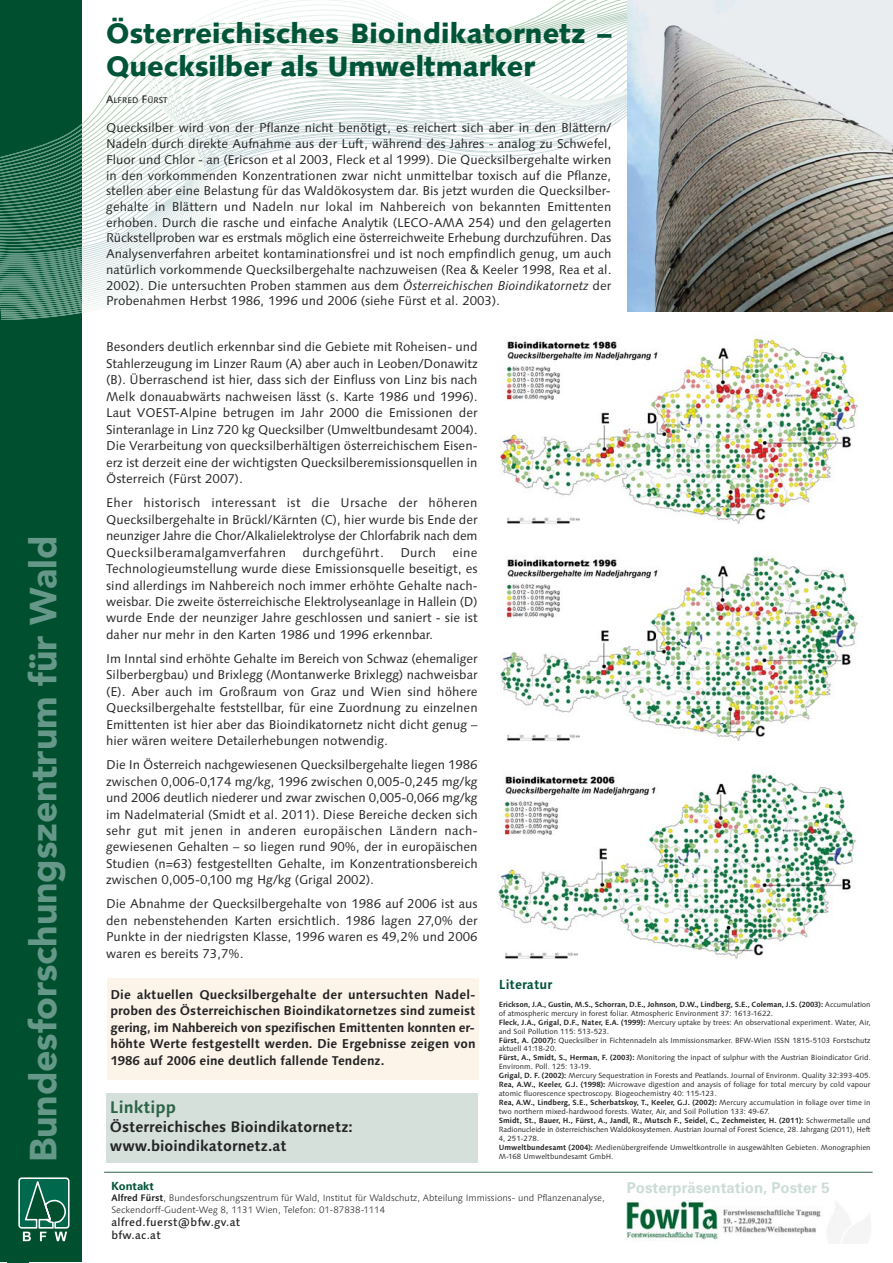
<style>
.page{position:relative;width:893px;height:1263px;background:#fff}
.page>*{position:absolute;margin:0;border:0;box-sizing:border-box;transform-origin:0 0}
.t1{font:900 37.5px "Avenir";letter-spacing:-.005em;color:#659888}
.t2{font:900 28.05px/33.8px "Syntax";letter-spacing:.01em;color:#005438}
.t3{font:700 16.8px "Linotype Syntax Com";color:#2b6447}
.t4{font:700 15px/18.8px "Linotype Syntax Com";color:#252526}
.t5{font:700 15px "Univers";color:#ccdcd6}
.t6{font:700 13.05px "Linotype Syntax Com";color:#005438}
.t7{font:12.75px/16.5px "Linotype Syntax Com";color:#252526;text-align:justify}
.t8{font:700 12.75px/16.5px "Linotype Syntax Com";color:#252526;text-align:justify}
.t9{font:12.75px "Linotype Syntax Com";letter-spacing:.025em;color:#252526}
.t10{font:500 11.25px/13px "Linotype Syntax Com";letter-spacing:.03em;color:#252526}
.t11{font:700 11.25px "Univers";color:#005438}
.t12{font:300 9.3px/11.2px "Linotype Syntax Com";color:#252526}
.t13{font:500 8.1px "Linotype Syntax Com";color:#252526}
.t14{font:7.5px/9px "Linotype Syntax Com";color:#252526}
.s1{font-size:10.8px}
.s2{font-style:italic}
.s3{font-weight:700}
</style>
<div class="page">
<div style="left:0;top:0;width:82px;height:1262px;background:#00502f"></div>
<svg style="left:94px;top:0;width:799px;height:312px"></svg>
<svg style="left:0;top:110px;width:213px;height:210px"></svg>
<svg style="left:18px;top:1177px;width:52px;height:64px"></svg>
<div style="left:107px;top:978px;width:372px;height:101px;background:#fcf4e9"></div>
<div style="left:107px;top:1093px;width:371px;height:70px;background:#d5e0db"></div>
<img style="left:628px;top:0;width:265px;height:311px">
<img style="left:500px;top:333px;width:358px;height:191px">
<img style="left:500px;top:556px;width:358px;height:186px">
<img style="left:498px;top:772px;width:358px;height:187px">
<hr style="left:104px;top:1172px;width:768px;height:1px;background:#2b6447">
<img style="left:627px;top:1201px;width:244px;height:43px">
<h1 class="t1" style="left:28px;top:1162px;width:628px;rotate:-90deg">Bundesforschungszentrum für Wald</h1>
<h2 class="t2" style="left:106px;top:19px;width:507px">Österreichisches Bioindikatornetz –<br>Quecksilber als Umweltmarker</h2>
<p class="t13" style="left:106px;top:97px;width:63px"><span class="s1">A</span>LFRED <span class="s1">F</span>ÜRST</p>
<p class="t7" style="left:106px;top:121px;width:507px;line-height:15.8px">Quecksilber wird von der Pflanze nicht benötigt, es reichert sich aber in den Blättern/ Nadeln durch direkte Aufnahme aus der Luft, während des Jahres - analog zu Schwefel, Fluor und Chlor - an (Ericson et al 2003, Fleck et al 1999). Die Quecksilbergehalte wirken in den vorkommenden Konzentrationen zwar nicht unmittelbar toxisch auf die Pflanze, stellen aber eine Belastung für das Waldökosystem dar. Bis jetzt wurden die Quecksilber&shy;gehalte in Blättern und Nadeln nur lokal im Nahbereich von bekannten Emittenten erhoben. Durch die rasche und einfache Analytik (LECO-AMA 254) und den gelagerten Rückstellproben war es erstmals möglich eine österreichweite Erhebung durchzuführen. Das Analysenverfahren arbeitet kontaminationsfrei und ist noch empfindlich genug, um auch natürlich vorkommende Quecksilbergehalte nachzuweisen (Rea &amp; Keeler 1998, Rea et al.<br>2002). Die untersuchten Proben stammen aus dem <span class="s2">Österreichischen Bioindikatornetz</span> der Probenahmen Herbst 1986, 1996 und 2006 (siehe Fürst et al. 2003).</p>
<p class="t7" style="left:106px;top:340px;width:373px">Besonders deutlich erkennbar sind die Gebiete mit Roheisen- und Stahlerzeugung im Linzer Raum (A) aber auch in Leoben/Donawitz (B). Überraschend ist hier, dass sich der Einfluss von Linz bis nach Melk donauabwärts nachweisen lässt (s. Karte 1986 und 1996).<br>Laut VOEST-Alpine betrugen im Jahr 2000 die Emissionen der Sinteranlage in Linz 720 kg Quecksilber (Umweltbundesamt 2004).<br>Die Verarbeitung von quecksilberhältigen österreichischem Eisen&shy;erz ist derzeit eine der wichtigsten Quecksilberemissionsquellen in Österreich (Fürst 2007).</p>
<p class="t7" style="left:106px;top:496px;width:373px">Eher historisch interessant ist die Ursache der höheren Queck silbergehalte in Brückl/Kärnten (C), hier wurde bis Ende der neunziger Jahre die Chor/Alkalielektrolyse der Chlorfabrik nach dem Quecksilberamalgamverfahren</p>
<p class="t9" style="left:302px;top:547px;width:83px">durchgeführt.</p>
<p class="t7" style="left:400px;top:545px;width:37px">Durch</p>
<p class="t7" style="left:106px;top:545px;width:373px;text-indent:346px">eine Technologieumstellung wurde diese Emissionsquelle beseitigt, es sind allerdings im Nahbereich noch immer erhöhte Gehalte nach&shy;weisbar. Die zweite österreichische Elektrolyseanlage in Hallein (D) wurde Ende der neunziger Jahre geschlossen und saniert - sie ist daher nur mehr in den Karten 1986 und 1996 erkennbar.</p>
<p class="t7" style="left:106px;top:652px;width:373px">Im Inntal sind erhöhte Gehalte im Bereich von Schwaz (ehe maliger Silberbergbau) und Brixlegg (Montanwerke Brixlegg) nachweisbar (E). Aber auch im Großraum von Graz und Wien sind höhere Quecksilbergehalte feststellbar, für eine Zuordnung zu einzelnen Emittenten ist hier aber das Bioindikatornetz nicht dicht genug – hier wären weitere Detailerhebungen notwendig.</p>
<p class="t7" style="left:106px;top:758px;width:373px">Die In Österreich nachgewiesenen Quecksilbergehalte liegen 1986 zwischen 0,006-0,174 mg/kg, 1996 zwischen 0,005-0,245 mg/kg und 2006 deutlich niederer und zwar zwischen 0,005-0,066 mg/kg im Nadelmaterial (Smidt et al. 2011). Diese Bereiche decken sich sehr gut mit jenen in anderen europäischen Ländern nach - gewiesenen Gehalten – so liegen rund 90%, der in europäischen Studien (n=63) festgestellten Gehalte, im Konzentrationsbereich zwischen 0,005-0,100 mg Hg/kg (Grigal 2002).</p>
<p class="t7" style="left:106px;top:897px;width:373px">Die Abnahme der Quecksilbergehalte von 1986 auf 2006 ist aus den nebenstehenden Karten ersichtlich. 1986 lagen 27,0% der Punkte in der niedrigsten Klasse, 1996 waren es 49,2% und 2006 waren es bereits 73,7%.</p>
<p class="t8" style="left:110px;top:987px;width:367px">Die aktuellen Quecksilbergehalte der untersuchten Nadel - proben des Österreichischen Bioindikatornetzes sind zumeist gering, im Nahbereich von spezifischen Emittenten konnten er&shy;höhte Werte festgestellt werden. Die Ergebnisse zeigen von 1986 auf 2006 eine deutlich fallende Tendenz.</p>
<h3 class="t3" style="left:110px;top:1101px;width:68px">Linktipp</h3>
<p class="t4" style="left:110px;top:1119px;width:244px">Österreichisches Bioindikatornetz: www.bioindikatornetz.at</p>
<p class="t6" style="left:499px;top:979px;width:55px">Literatur</p>
<p class="t14" style="left:499px;top:1000px;width:373px"><span class="s3">Erickson, J.A., Gustin, M.S., Schorran, D.E., Johnson, D.W., Lindberg, S.E., Coleman, J.S. (2003):</span> Accumulation of atmospheric mercury in forest foliar. Atmospheric Environment 37: 1613-1622.<br><span class="s3">Fleck, J.A., Grigal, D.F., Nater, E.A. (1999):</span> Mercury uptake by trees: An observational experiment. Water, Air, and Soil Pollution 115: 513-523.<br><span class="s3">Fürst, A. (2007):</span> Quecksilber in Fichtennadeln als Immissionsmarker. BFW-Wien ISSN 1815-5103 Forstschutz aktuell 41:18-20.<br><span class="s3">Fürst, A., Smidt, S., Herman, F. (2003):</span> Monitoring the inpact of sulphur with the Austrian Bioindicator Grid.<br>Environm. Poll. 125: 13-19.<br><span class="s3">Grigal, D. F. (2002):</span> Mercury Sequestration in Forests and Peatlands. Journal of Environm. Quality 32:393-405.<br><span class="s3">Rea, A.W., Keeler, G.J. (1998):</span> Microwave digestion and anaysis of foliage for total mercury by cold vapour atomic fluorescence spectroscopy. Biogeochemistry 40: 115-123.<br><span class="s3">Rea, A.W., Lindberg, S.E., Scherbatskoy, T., Keeler, G.J. (2002):</span> Mercury accumulation in foliage over time in two northern mixed-hardwood forests. Water, Air, and Soil Pollution 133: 49-67.<br><span class="s3">Smidt, St., Bauer, H., Fürst, A., Jandl, R., Mutsch F., Seidel, C., Zechmeister, H. (2011):</span> Schwermetalle und Radionucleide in österreichischen Waldökosystemen. Austrian Journal of Forest Science, 28. Jahrgang (2011), Heft 4, 251-278.<br><span class="s3">Umweltbundesamt (2004):</span> Medienübergreifende Umweltkontrolle in ausgewählten Gebieten. Monographien M-168 Umweltbundesamt GmbH.</p>
<p class="t5" style="left:627px;top:1182px;width:204px">Posterpräsentation, Poster 5</p>
<p class="t11" style="left:111px;top:1182px;width:44px">Kontakt</p>
<p class="t12" style="left:111px;top:1193px;width:495px"><span class="s3">Alfred Fürst</span>, Bundesforschungszentrum für Wald, Institut für Waldschutz, Abteilung Immissions- und Pflanzenanalyse,<br>Seckendorff-Gudent-Weg 8, 1131 Wien, Telefon: 01-87838-1114</p>
<p class="t10" style="left:111px;top:1216px;width:130px">alfred.fuerst@bfw.gv.at bfw.ac.at</p>
</div>
